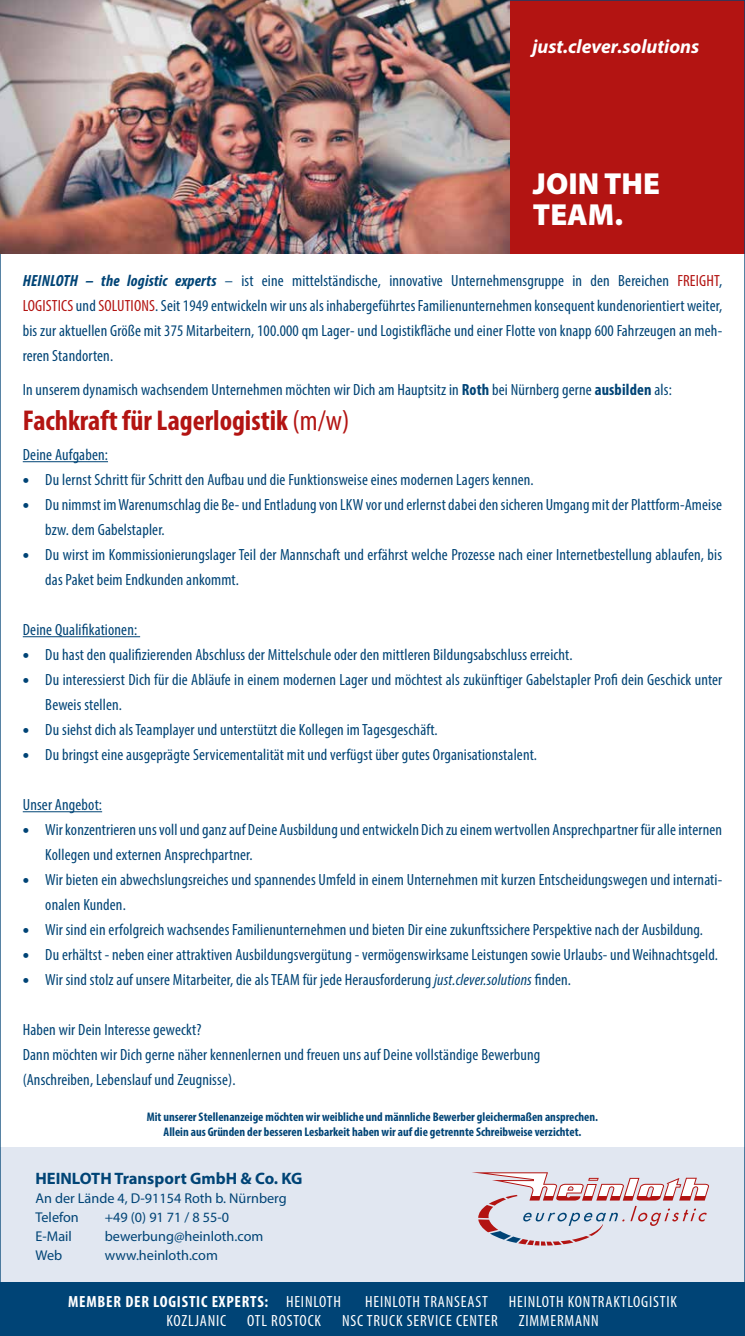
<style>
.page{position:relative;width:745px;height:1336px;background:#fff}
.page>*{position:absolute;margin:0;border:0;box-sizing:border-box;transform-origin:0 0}
.t1{font:900 30.5px/30.5px "Myriad Pro";color:#fff}
.t2{font:700 condensed 28.75px "Myriad Pro";color:#b31412}
.t3{font:italic 700 19.5px "Myriad Pro";color:#fff}
.t4{font:700 16.62px "Myriad Pro";color:#004476}
.t5{font:condensed 16.25px/25px "Myriad Pro";letter-spacing:.01em;color:#004476}
.t6{font:condensed 16.25px "Myriad Pro";letter-spacing:.05em;color:#fff}
.t7{font:700 condensed 16.25px "Myriad Pro";letter-spacing:.05em;color:#fff}
.t8{font:14.25px/19px "Myriad Pro";color:#004476}
.t9{font:700 condensed 12.5px/15px "Myriad Pro";color:#004476;text-align:center}
.s1{font-weight:700;font-style:italic}
.s2{color:#b31412}
.s3{font-weight:700}
.s4{font-weight:400}
.s5{font-weight:900;font-stretch:normal;font-size:17.5px}
.s6{font-style:italic}
</style>
<div class="page">
<div style="left:0;top:1148px;width:744px;height:188px;background:#e1e7f1"></div>
<div style="left:0;top:1282px;width:744px;height:54px;background:#004476"></div>
<svg style="left:472px;top:1172px;width:237px;height:73px"></svg>
<div style="left:509px;top:0;width:235px;height:253px;background:#b31412"></div>
<hr style="left:23px;top:461px;width:85px;height:1px;background:#004476">
<hr style="left:23px;top:636px;width:117px;height:1px;background:#004476">
<hr style="left:23px;top:811px;width:79px;height:1px;background:#004476">
<img style="left:0;top:0;width:509px;height:253px">
<p class="t3" style="left:531px;top:33px;width:169px">just.clever.solutions</p>
<h1 class="t1" style="left:532px;top:169px;width:128px">JOIN THE<br>TEAM.</h1>
<p class="t5" style="left:23px;top:268px;width:700px;text-align:justify"><span class="s1">HEINLOTH – the logistic experts</span> – ist eine mittelständische, innovative Unternehmensgruppe in den Bereichen <span class="s2">FREIGHT</span>, <span class="s2">LOGISTICS</span> und <span class="s2">SOLUTIONS</span>. Seit 1949 entwickeln wir uns als inhabergeführtes Familienunternehmen konsequent kundenorientiert weiter, bis zur aktuellen Größe mit 375 Mitarbeitern, 100.000 qm Lager- und Logistikfläche und einer Flotte von knapp 600 Fahrzeugen an meh&shy;reren Standorten.</p>
<p class="t5" style="left:23px;top:377px;width:650px">In unserem dynamisch wachsendem Unternehmen möchten wir Dich am Hauptsitz in <span class="s3">Roth</span> bei Nürnberg gerne <span class="s3">ausbilden</span> als:</p>
<h2 class="t2" style="left:23px;top:402px;width:328px">Fachkraft für Lagerlogistik <span class="s4">(m/w)</span></h2>
<p class="t5" style="left:23px;top:442px;width:87px">Deine Aufgaben:</p>
<p class="t5" style="left:23px;top:467px;width:512px"><span class="s5">•</span> Du lernst Schritt für Schritt den Aufbau und die Funktionsweise eines modernen Lagers kennen.</p>
<p class="t5" style="left:45px;top:492px;width:678px;text-indent:-22px"><span class="s5">•</span> Du nimmst im Warenumschlag die Be- und Entladung von LKW vor und erlernst dabei den sicheren Umgang mit der Plattform-Ameise bzw. dem Gabelstapler.</p>
<p class="t5" style="left:45px;top:542px;width:678px;text-indent:-22px"><span class="s5">•</span> Du wirst im Kommissionierungslager Teil der Mannschaft und erfährst welche Prozesse nach einer Internetbestellung ablaufen, bis das Paket beim Endkunden ankommt.</p>
<p class="t5" style="left:23px;top:617px;width:116px">Deine Qualifikationen:</p>
<p class="t5" style="left:23px;top:642px;width:551px"><span class="s5">•</span> Du hast den qualifizierenden Abschluss der Mittelschule oder den mittleren Bildungsabschluss erreicht.</p>
<p class="t5" style="left:45px;top:667px;width:678px;text-indent:-22px"><span class="s5">•</span> Du interessierst Dich für die Abläufe in einem modernen Lager und möchtest als zukünftiger Gabelstapler Profi dein Geschick unter<br>Beweis stellen.</p>
<p class="t5" style="left:23px;top:717px;width:416px"><span class="s5">•</span> Du siehst dich als Teamplayer und unterstützt die Kollegen im Tagesgeschäft.</p>
<p class="t5" style="left:23px;top:742px;width:515px"><span class="s5">•</span> Du bringst eine ausgeprägte Servicementalität mit und verfügst über gutes Organisationstalent.</p>
<p class="t5" style="left:23px;top:792px;width:81px">Unser Angebot:</p>
<p class="t5" style="left:45px;top:817px;width:678px;text-indent:-22px"><span class="s5">•</span> Wir konzentrieren uns voll und ganz auf Deine Ausbildung und entwickeln Dich zu einem wertvollen Ansprechpartner für alle internen<br>Kollegen und externen Ansprechpartner.</p>
<p class="t5" style="left:45px;top:867px;width:678px;text-indent:-22px"><span class="s5">•</span> Wir bieten ein abwechslungsreiches und spannendes Umfeld in einem Unternehmen mit kurzen Entscheidungswegen und internati&shy;onalen Kunden.</p>
<p class="t5" style="left:23px;top:917px;width:681px"><span class="s5">•</span> Wir sind ein erfolgreich wachsendes Familienunternehmen und bieten Dir eine zukunftssichere Perspektive nach der Ausbildung.</p>
<p class="t5" style="left:23px;top:942px;width:696px"><span class="s5">•</span> Du erhältst - neben einer attraktiven Ausbildungsvergütung - vermögenswirksame Leistungen sowie Urlaubs- und Weihnachtsgeld.</p>
<p class="t5" style="left:23px;top:967px;width:549px"><span class="s5">•</span> Wir sind stolz auf unsere Mitarbeiter, die als TEAM für jede Herausforderung <span class="s6">just.clever.solutions</span> finden.</p>
<p class="t5" style="left:23px;top:1017px;width:519px">Haben wir Dein Interesse geweckt?<br>Dann möchten wir Dich gerne näher kennenlernen und freuen uns auf Deine vollständige Bewerbung (Anschreiben, Lebenslauf und Zeugnisse).</p>
<p class="t9" style="left:147px;top:1109px;width:452px">Mit unserer Stellenanzeige möchten wir weibliche und männliche Bewerber gleichermaßen ansprechen.<br>Allein aus Gründen der besseren Lesbarkeit haben wir auf die getrennte Schreibweise verzichtet.</p>
<p class="t4" style="left:35px;top:1167px;width:268px">HEINLOTH Transport GmbH &amp; Co. KG</p>
<p class="t8" style="left:35px;top:1188px;width:252px">An der Lände 4, D-91154 Roth b. Nürnberg<br>Telefon</p>
<p class="t8" style="left:105px;top:1207px;width:126px">+49 (0) 91 71 / 8 55-0</p>
<p class="t8" style="left:35px;top:1226px;width:38px">E-Mail</p>
<p class="t8" style="left:105px;top:1226px;width:160px">bewerbung@heinloth.com</p>
<p class="t8" style="left:35px;top:1245px;width:28px">Web</p>
<p class="t8" style="left:105px;top:1245px;width:114px">www.heinloth.com</p>
<p class="t7" style="left:68px;top:1291px;width:274px">MEMBER DER LOGISTIC EXPERTS: <span class="s4">HEINLOTH</span></p>
<p class="t6" style="left:365px;top:1291px;width:124px">HEINLOTH TRANSEAST</p>
<p class="t6" style="left:508px;top:1291px;width:169px">HEINLOTH KONTRAKTLOGISTIK</p>
<p class="t6" style="left:166px;top:1311px;width:61px">KOZLJANIC</p>
<p class="t6" style="left:247px;top:1311px;width:75px">OTL ROSTOCK</p>
<p class="t6" style="left:342px;top:1311px;width:157px">NSC TRUCK SERVICE CENTER</p>
<p class="t6" style="left:518px;top:1311px;width:82px">ZIMMERMANN</p>
</div>
